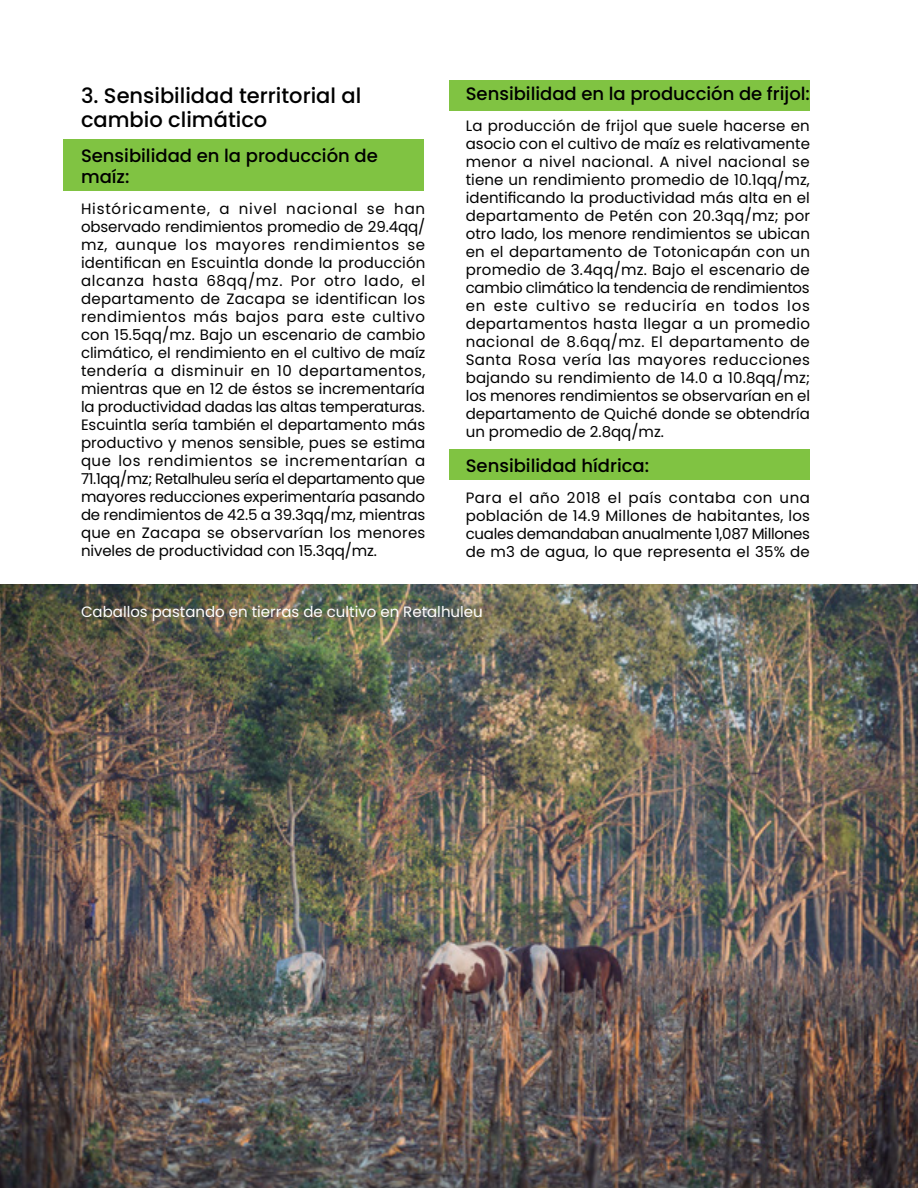
<style>
.page{position:relative;width:918px;height:1188px;background:#fff}
.page>*{position:absolute;margin:0;border:0;box-sizing:border-box;transform-origin:0 0}
.t1{font:500 21px/24px "Poppins";color:#000}
.t2{font:500 18px/21px "Poppins";color:#000}
.t3{font:15px/18px "Poppins";color:#000;text-align:justify}
.t4{font:15px "Poppins";color:#fff}
</style>
<div class="page">
<div style="left:449px;top:80px;width:361px;height:31px;background:#80c342"></div>
<div style="left:449px;top:449px;width:361px;height:31px;background:#80c342"></div>
<div style="left:64px;top:139px;width:360px;height:52px;background:#80c342"></div>
<img style="left:0;top:584px;width:918px;height:604px">
<h1 class="t1" style="left:81px;top:84px;width:282px">3. Sensibilidad territorial al cambio climático</h1>
<p class="t2" style="left:81px;top:145px;width:298px">Sensibilidad en la producción de maíz:</p>
<p class="t3" style="left:81px;top:200px;width:346px">Históricamente, a nivel nacional se han observado rendimientos promedio de 29.4qq/ mz, aunque los mayores rendimientos se identifican en Escuintla donde la producción alcanza hasta 68qq/mz. Por otro lado, el departamento de Zacapa se identifican los rendimientos más bajos para este cultivo con 15.5qq/mz. Bajo un escenario de cambio climático, el rendimiento en el cultivo de maíz tendería a disminuir en 10 departamentos, mientras que en 12 de éstos se incrementaría la productividad dadas las altas temperaturas.<br>Escuintla sería también el departamento más productivo y menos sensible, pues se estima que los rendimientos se incrementarían a 71.1qq/mz; Retalhuleu sería el departamento que mayores reducciones experimentaría pasando de rendimientos de 42.5 a 39.3qq/mz, mientras que en Zacapa se observarían los menores niveles de productividad con 15.3qq/mz.</p>
<p class="t2" style="left:466px;top:83px;width:346px">Sensibilidad en la producción de frijol:</p>
<p class="t3" style="left:466px;top:117px;width:346px">La producción de frijol que suele hacerse en asocio con el cultivo de maíz es relativamente menor a nivel nacional. A nivel nacional se tiene un rendimiento promedio de 10.1qq/mz, identificando la productividad más alta en el departamento de Petén con 20.3qq/mz; por otro lado, los menore rendimientos se ubican en el departamento de Totonicapán con un promedio de 3.4qq/mz. Bajo el escenario de cambio climático la tendencia de rendimientos en este cultivo se reduciría en todos los departamentos hasta llegar a un promedio nacional de 8.6qq/mz. El departamento de Santa Rosa vería las mayores reducciones bajando su rendimiento de 14.0 a 10.8qq/mz; los menores rendimientos se observarían en el departamento de Quiché donde se obtendría un promedio de 2.8qq/mz.</p>
<p class="t2" style="left:466px;top:455px;width:185px">Sensibilidad hídrica:</p>
<p class="t3" style="left:466px;top:489px;width:346px">Para el año 2018 el país contaba con una población de 14.9 Millones de habitantes, los cuales demandaban anualmente 1,087 Millones de m3 de agua, lo que representa el 35% de</p>
<p class="t4" style="left:81px;top:603px;width:403px">Caballos pastando en tierras de cultivo en Retalhuleu</p>
</div>
